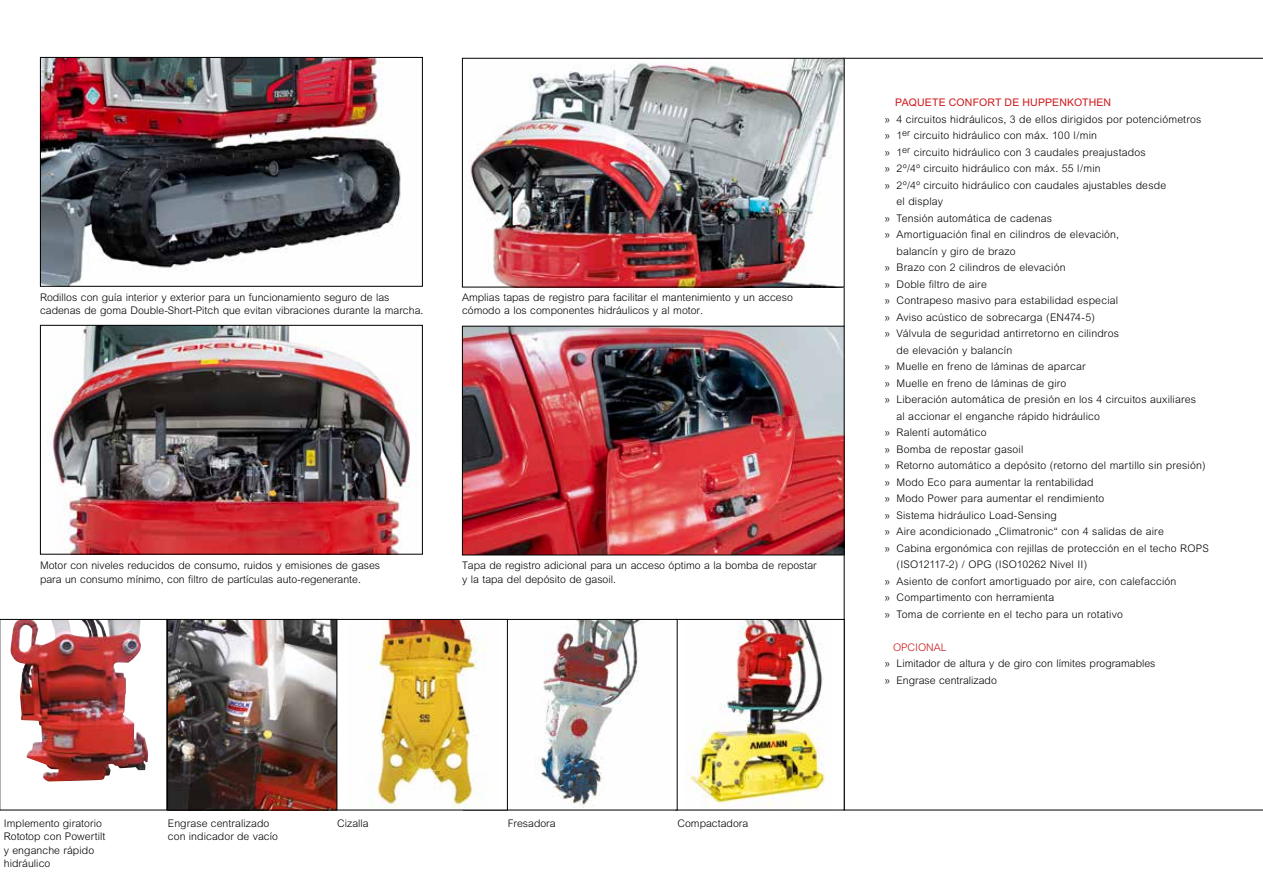
<style>
.page{position:relative;width:1263px;height:893px;background:#fff}
.page>*{position:absolute;margin:0;border:0;box-sizing:border-box;transform-origin:0 0}
.t1{font:300 10.5px/13.5px "M Arial";letter-spacing:.01em;color:#000}
.t2{font:10.5px "M Arial";letter-spacing:.02em;color:#cd171a}
.t3{font:300 10.5px "M Arial";color:#cd171a}
</style>
<div class="page">
<svg style="left:844px;top:58px;width:419px;height:752px"></svg>
<img style="left:49px;top:327px;width:369px;height:226px">
<div style="left:40px;top:325px;width:383px;height:230px;border:1px solid #000"></div>
<img style="left:42px;top:59px;width:359px;height:226px">
<div style="left:40px;top:57px;width:383px;height:230px;border:1px solid #000"></div>
<img style="left:464px;top:328px;width:378px;height:225px">
<div style="left:462px;top:326px;width:382px;height:229px;border:1px solid #000"></div>
<img style="left:470px;top:60px;width:372px;height:225px">
<div style="left:462px;top:58px;width:382px;height:229px;border:1px solid #000"></div>
<img style="left:0;top:619px;width:167px;height:191px">
<img style="left:686px;top:621px;width:140px;height:186px">
<div style="left:675px;top:619px;width:169px;height:191px;border:1px solid #000"></div>
<img style="left:535px;top:621px;width:104px;height:187px">
<div style="left:463px;top:619px;width:214px;height:191px;border:1px solid #000"></div>
<img style="left:369px;top:621px;width:117px;height:187px">
<div style="left:311px;top:619px;width:197px;height:191px;border:1px solid #000"></div>
<img style="left:169px;top:621px;width:166px;height:187px">
<div style="left:167px;top:619px;width:170px;height:191px;border:1px solid #000"></div>
<p class="t1" style="left:40px;top:290px;width:385px">Rodillos con guía interior y exterior para un funcionamiento seguro de las cadenas de goma Double-Short-Pitch que evitan vibraciones durante la marcha.</p>
<p class="t1" style="left:462px;top:290px;width:332px">Amplias tapas de registro para facilitar el mantenimiento y un acceso cómodo a los componentes hidráulicos y al motor.</p>
<p class="t1" style="left:40px;top:559px;width:342px">Motor con niveles reducidos de consumo, ruidos y emisiones de gases para un consumo mínimo, con filtro de partículas auto-regenerante.</p>
<p class="t1" style="left:462px;top:559px;width:356px">Tapa de registro adicional para un acceso óptimo a la bomba de repostar y la tapa del depósito de gasoil.</p>
<p class="t1" style="left:4px;top:816px;width:103px">Implemento giratorio<br>Rototop con Powertilt y enganche rápido hidráulico</p>
<p class="t1" style="left:168px;top:816px;width:103px">Engrase centralizado</p>
<p class="t1" style="left:337px;top:816px;width:33px">Cizalla</p>
<p class="t1" style="left:508px;top:816px;width:49px">Fresadora</p>
<p class="t1" style="left:677px;top:816px;width:72px">Compactadora</p>
<p class="t1" style="left:168px;top:829px;width:111px">con indicador de vacío</p>
<p class="t2" style="left:895px;top:97px;width:218px">PAQUETE CONFORT DE HUPPENKOTHEN</p>
<p class="t1" style="left:884px;top:112px;width:318px">» 4 circuitos hidráulicos, 3 de ellos dirigidos por potenciómetros</p>
<p class="t1" style="left:884px;top:129px;width:214px">» 1<sup>er</sup> circuito hidráulico con máx. 100 l/min</p>
<p class="t1" style="left:884px;top:145px;width:263px">» 1<sup>er</sup> circuito hidráulico con 3 caudales preajustados</p>
<p class="t1" style="left:884px;top:162px;width:218px">» 2º/4º circuito hidráulico con máx. 55 l/min</p>
<p class="t1" style="left:884px;top:178px;width:283px">» 2º/4º circuito hidráulico con caudales ajustables desde</p>
<p class="t1" style="left:896px;top:195px;width:48px">el display</p>
<p class="t1" style="left:884px;top:211px;width:169px">» Tensión automática de cadenas</p>
<p class="t1" style="left:884px;top:228px;width:236px">» Amortiguación final en cilindros de elevación,</p>
<p class="t1" style="left:896px;top:244px;width:121px">balancín y giro de brazo</p>
<p class="t1" style="left:884px;top:261px;width:183px">» Brazo con 2 cilindros de elevación</p>
<p class="t1" style="left:884px;top:277px;width:104px">» Doble filtro de aire</p>
<p class="t1" style="left:884px;top:294px;width:235px">» Contrapeso masivo para estabilidad especial</p>
<p class="t1" style="left:884px;top:310px;width:212px">» Aviso acústico de sobrecarga (EN474-5)</p>
<p class="t1" style="left:884px;top:327px;width:236px">» Válvula de seguridad antirretorno en cilindros</p>
<p class="t1" style="left:896px;top:343px;width:117px">de elevación y balancín</p>
<p class="t1" style="left:884px;top:360px;width:203px">» Muelle en freno de láminas de aparcar</p>
<p class="t1" style="left:884px;top:376px;width:183px">» Muelle en freno de láminas de giro</p>
<p class="t1" style="left:884px;top:393px;width:313px">» Liberación automática de presión en los 4 circuitos auxiliares</p>
<p class="t1" style="left:896px;top:409px;width:205px">al accionar el enganche rápido hidráulico</p>
<p class="t1" style="left:884px;top:426px;width:104px">» Ralentí automático</p>
<p class="t1" style="left:884px;top:442px;width:140px">» Bomba de repostar gasoil</p>
<p class="t1" style="left:884px;top:459px;width:323px">» Retorno automático a depósito (retorno del martillo sin presión)</p>
<p class="t1" style="left:884px;top:475px;width:211px">» Modo Eco para aumentar la rentabilidad</p>
<p class="t1" style="left:884px;top:492px;width:221px">» Modo Power para aumentar el rendimiento</p>
<p class="t1" style="left:884px;top:508px;width:174px">» Sistema hidráulico Load-Sensing</p>
<p class="t1" style="left:884px;top:525px;width:281px">» Aire acondicionado „Climatronic“ con 4 salidas de aire</p>
<p class="t1" style="left:884px;top:541px;width:326px">» Cabina ergonómica con rejillas de protección en el techo ROPS</p>
<p class="t1" style="left:896px;top:558px;width:192px">(ISO12117-2) / OPG (ISO10262 Nivel II)</p>
<p class="t1" style="left:884px;top:574px;width:293px">» Asiento de confort amortiguado por aire, con calefacción</p>
<p class="t1" style="left:884px;top:591px;width:171px">» Compartimento con herramienta</p>
<p class="t1" style="left:884px;top:607px;width:240px">» Toma de corriente en el techo para un rotativo</p>
<p class="t3" style="left:893px;top:641px;width:55px">OPCIONAL</p>
<p class="t1" style="left:884px;top:655px;width:273px;line-height:16.5px">» Limitador de altura y de giro con límites programables » Engrase centralizado</p>
</div>
